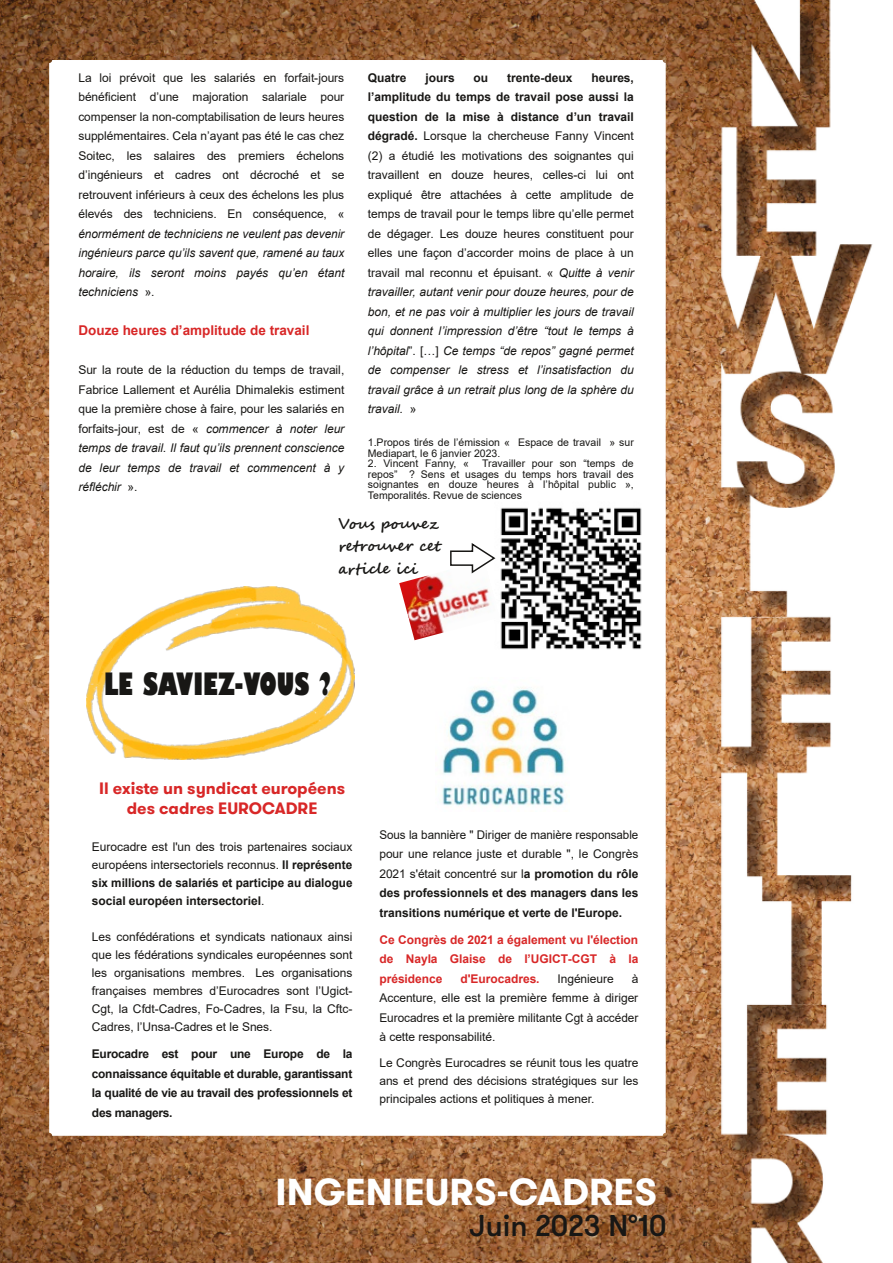
<style>
.page{position:relative;width:893px;height:1263px;background:#fff}
.page>*{position:absolute;margin:0;border:0;box-sizing:border-box;transform-origin:0 0}
.t1{font:700 37.5px "GT Walsheim Pro";color:#fff}
.t2{font:800 condensed 30px "Gill Sans";color:#181715}
.t3{font:500 30px "GT Walsheim Pro";color:#181715}
.t4{font:700 16.5px/19.5px "GT Walsheim Pro";color:#d82727;text-align:center}
.t5{font:700 15px/22.5px "Segoe Script";color:#181715}
.t6{font:700 13.5px "Arial";color:#d82727}
.t7{font:12px/19.5px "Arial";letter-spacing:-.005em;color:#181715;text-align:justify}
.t8{font:700 12px/18px "Arial";letter-spacing:-.005em;color:#181715;text-align:justify}
.t9{font:italic 12px/19.5px "Arial";letter-spacing:-.005em;color:#181715;text-align:justify}
.t10{font:700 12px/19.5px "Arial";color:#d82727;text-align:justify}
.t11{font:10.5px/10.5px "Arial";color:#181715}
.s1{font-style:normal}
.s2{font-style:italic}
.s3{font-weight:700}
.s4{font-weight:400}
</style>
<div class="page">
<img style="left:0;top:0;width:873px;height:1263px">
<div style="left:49px;top:60px;width:617px;height:1076px;background:#fff;border-radius:3px"></div>
<img style="left:500px;top:507px;width:142px;height:143px">
<img style="left:442px;top:687px;width:123px;height:119px">
<img style="left:399px;top:575px;width:92px;height:65px">
<img style="left:86px;top:586px;width:268px;height:173px">
<svg style="left:450px;top:543px;width:46px;height:31px"></svg>
<p class="t7" style="left:78px;top:68px;width:267px">La loi prévoit que les salariés en forfait-jours bénéficient d’une majoration salariale pour compenser la non-comptabilisation de leurs heures supplémentaires. Cela n’ayant pas été le cas chez Soitec, les salaires des premiers échelons d’ingénieurs et cadres ont décroché et se retrouvent inférieurs à ceux des échelons les plus élevés des techniciens. En conséquence, «</p>
<p class="t9" style="left:78px;top:224px;width:267px">énormément de techniciens ne veulent pas devenir ingénieurs parce qu’ils savent que, ramené au taux horaire, ils seront moins payés qu’en étant techniciens <span class="s1">».</span></p>
<p class="t6" style="left:78px;top:323px;width:232px">Douze heures d’amplitude de travail</p>
<p class="t7" style="left:78px;top:360px;width:267px">Sur la route de la réduction du temps de travail, Fabrice Lallement et Aurélia Dhimalekis estiment que la première chose à faire, pour les salariés en forfaits-jour, est de « <span class="s2">commencer à noter leur temps de travail. Il faut qu’ils prennent conscience de leur temps de travail et commencent à y réfléchir</span> ».</p>
<p class="t8" style="left:368px;top:68px;width:40px">Quatre</p>
<p class="t8" style="left:425px;top:68px;width:31px">jours</p>
<p class="t8" style="left:474px;top:68px;width:16px">ou</p>
<p class="t8" style="left:507px;top:68px;width:67px">trente-deux</p>
<p class="t7" style="left:368px;top:68px;width:267px;text-indent:223px"><span class="s3">heures, l’amplitude du temps de travail pose aussi la question de la mise à distance d’un travail dégradé.</span> Lorsque la chercheuse Fanny Vincent (2) a étudié les motivations des soignantes qui travaillent en douze heures, celles-ci lui ont expliqué être attachées à cette amplitude de temps de travail pour le temps libre qu’elle permet de dégager. Les douze heures constituent pour elles une façon d’accorder moins de place à un travail mal reconnu et épuisant. « <span class="s2">Quitte à venir travailler, autant venir pour douze heures, pour de bon, et ne pas voir à multiplier les jours de travail qui donnent l’impression d’être “tout le temps à l’hôpital</span>”. […] <span class="s2">Ce temps “de repos” gagné permet de compenser le stress et l’insatisfaction du travail grâce à un retrait plus long de la sphère du travail.</span> »</p>
<p class="t11" style="left:368px;top:437px;width:267px">1.Propos tirés de l’émission « Espace de travail » sur<br>Mediapart, le 6 janvier 2023.</p>
<p class="t11" style="left:368px;top:458px;width:103px">2. Vincent Fanny, «</p>
<p class="t11" style="left:368px;top:458px;width:267px;text-align:justify;text-indent:114px">Travailler pour son “temps de repos” ? Sens et usages du temps hors travail des soignantes en douze heures à l’hôpital public », Temporalités. Revue de sciences</p>
<p class="t5" style="left:338px;top:513px;width:104px">Vous pouvez retrouver cet article ici</p>
<h2 class="t2" style="left:104px;top:665px;width:229px">LE SAVIEZ-VOUS ?</h2>
<h3 class="t4" style="left:99px;top:779px;width:247px">Il existe un syndicat européens des cadres EUROCADRE</h3>
<p class="t8" style="left:92px;top:838px;width:262px"><span class="s4">Eurocadre est l'un des trois partenaires sociaux européens intersectoriels reconnus.</span> Il représente six millions de salariés et participe au dialogue social européen intersectoriel<span class="s4">.</span></p>
<p class="t7" style="left:92px;top:928px;width:262px;line-height:18px">Les confédérations et syndicats nationaux ainsi que les fédérations syndicales européennes sont les organisations membres. Les organisations françaises membres d’Eurocadres sont l’Ugict-Cgt, la Cfdt-Cadres, Fo-Cadres, la Fsu, la Cftc-Cadres, l’Unsa-Cadres et le Snes.</p>
<p class="t8" style="left:92px;top:1044px;width:262px;line-height:19.5px">Eurocadre est pour une Europe de la connaissance équitable et durable, garantissant la qualité de vie au travail des professionnels et des managers.</p>
<p class="t7" style="left:379px;top:825px;width:260px">Sous la bannière " Diriger de manière responsable pour une relance juste et durable ", le Congrès 2021 s'était concentré sur l<span class="s3">a promotion du rôle des professionnels et des managers dans les transitions numérique et verte de l'Europe.</span></p>
<p class="t10" style="left:379px;top:930px;width:260px">Ce Congrès de 2021 a également vu l'élection de Nayla Glaise de l’UGICT-CGT à la présidence</p>
<p class="t7" style="left:379px;top:969px;width:260px;text-indent:252px">à Accenture, elle est la première femme à diriger Eurocadres et la première militante Cgt à accéder à cette responsabilité.</p>
<p class="t7" style="left:379px;top:1054px;width:260px;line-height:18px">Le Congrès Eurocadres se réunit tous les quatre ans et prend des décisions stratégiques sur les principales actions et politiques à mener.</p>
<p class="t10" style="left:460px;top:969px;width:81px">d'Eurocadres.</p>
<p class="t7" style="left:558px;top:969px;width:58px">Ingénieure</p>
<h1 class="t1" style="left:276px;top:1165px;width:383px">INGENIEURS-CADRES</h1>
<h2 class="t3" style="left:470px;top:1213px;width:198px">Juin 2023 N°10</h2>
</div>
